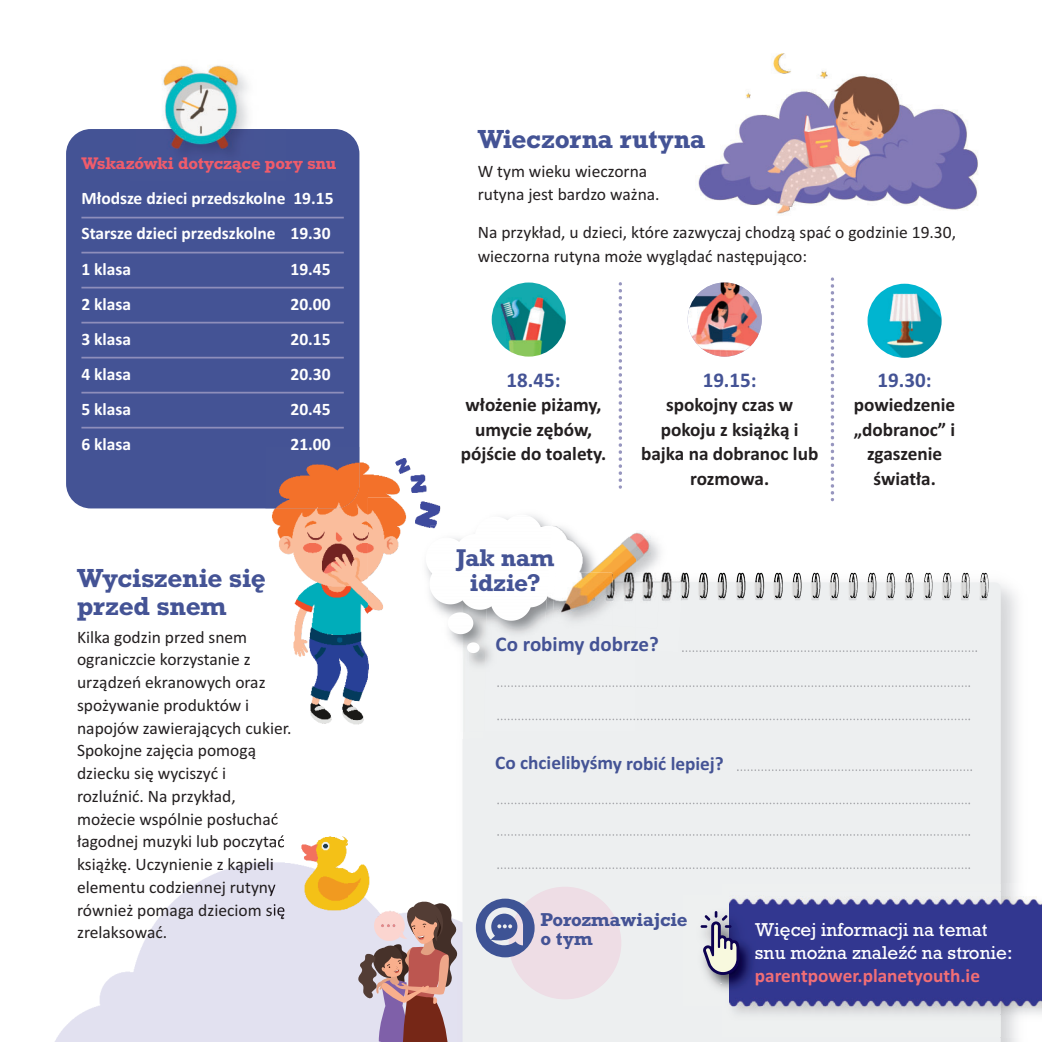
<style>
.page{position:relative;width:1042px;height:1042px;background:#fff}
.page>*{position:absolute;margin:0;border:0;box-sizing:border-box;transform-origin:0 0}
.t1{font:700 24.5px/28px "Rockwell";letter-spacing:-.01em;color:#445395}
.t2{font:700 22.75px/24.5px "Rockwell";letter-spacing:-.02em;color:#445395;text-align:center}
.t3{font:700 21px "Calibri";color:#445395}
.t4{font:700 19.25px/24.5px "Calibri";color:#231f20;text-align:center}
.t5{font:700 19.25px "Calibri";color:#445395}
.t6{font:700 19.25px "Calibri";color:#f16e76}
.t7{font:17.5px/22.8px "Calibri";color:#231f20}
.t8{font:700 17.5px/35px "Calibri";color:#fff}
.t9{font:17.5px/22.8px "Rockwell";color:#fff}
.t10{font:700 17.5px/19.2px "Rockwell";color:#445395}
.t11{font:700 15.75px "Rockwell";color:#f05c6b}
</style>
<div class="page">
<img style="left:55px;top:861px;width:302px;height:181px">
<img style="left:460px;top:572px;width:557px;height:470px">
<div style="left:462px;top:652px;width:214px;height:390px;background:#edeff0"></div>
<div style="left:676px;top:582px;width:325px;height:460px;background:#edeff0"></div>
<img style="left:734px;top:573px;width:49px;height:25px">
<img style="left:1001px;top:883px;width:41px;height:154px">
<div style="left:721px;top:1006px;width:280px;height:31px;background:#eef0f0"></div>
<div style="left:721px;top:883px;width:280px;height:12px;background:#eef0f0"></div>
<img style="left:730px;top:891px;width:271px;height:123px">
<div style="left:66px;top:129px;width:293px;height:379px;background:#445395;border-radius:25px"></div>
<img style="left:162px;top:65px;width:86px;height:88px">
<img style="left:265px;top:447px;width:225px;height:291px">
<svg style="left:430px;top:732px;width:9px;height:6px"></svg>
<img style="left:439px;top:732px;width:45px;height:6px">
<img style="left:265px;top:447px;width:94px;height:61px">
<img style="left:492px;top:282px;width:74px;height:75px">
<img style="left:867px;top:284px;width:74px;height:74px">
<img style="left:687px;top:282px;width:75px;height:75px">
<svg style="left:619px;top:282px;width:3px;height:207px"></svg>
<svg style="left:831px;top:277px;width:3px;height:224px"></svg>
<img style="left:698px;top:53px;width:280px;height:162px">
<img style="left:489px;top:497px;width:43px;height:19px">
<div style="left:489px;top:634px;width:147px;height:98px;background:#eef0f1"></div>
<img style="left:368px;top:497px;width:121px;height:235px">
<img style="left:430px;top:634px;width:59px;height:98px">
<img style="left:439px;top:634px;width:49px;height:98px">
<svg style="left:426px;top:516px;width:125px;height:118px"></svg>
<svg style="left:467px;top:642px;width:12px;height:11px"></svg>
<img style="left:664px;top:572px;width:23px;height:1px">
<img style="left:636px;top:573px;width:47px;height:79px">
<img style="left:613px;top:533px;width:23px;height:40px">
<img style="left:613px;top:628px;width:23px;height:21px">
<img style="left:548px;top:526px;width:8px;height:47px">
<img style="left:544px;top:573px;width:69px;height:75px">
<img style="left:636px;top:532px;width:28px;height:41px">
<img style="left:613px;top:573px;width:47px;height:55px">
<img style="left:556px;top:526px;width:57px;height:47px">
<img style="left:552px;top:573px;width:61px;height:52px">
<svg style="left:497px;top:685px;width:473px;height:2px"></svg>
<svg style="left:497px;top:718px;width:473px;height:2px"></svg>
<svg style="left:497px;top:802px;width:473px;height:2px"></svg>
<svg style="left:497px;top:834px;width:473px;height:2px"></svg>
<svg style="left:497px;top:867px;width:473px;height:2px"></svg>
<svg style="left:357px;top:901px;width:103px;height:141px"></svg>
<img style="left:684px;top:895px;width:82px;height:111px">
<svg style="left:700px;top:911px;width:39px;height:64px"></svg>
<hr style="left:81px;top:217px;width:263px;height:1px;background:#8e8ebb">
<hr style="left:81px;top:252px;width:263px;height:1px;background:#8e8ebb">
<hr style="left:81px;top:287px;width:263px;height:1px;background:#8e8ebb">
<hr style="left:81px;top:322px;width:263px;height:1px;background:#8e8ebb">
<hr style="left:81px;top:357px;width:263px;height:1px;background:#8e8ebb">
<hr style="left:81px;top:392px;width:263px;height:1px;background:#8e8ebb">
<hr style="left:81px;top:427px;width:263px;height:1px;background:#8e8ebb">
<img style="left:271px;top:819px;width:128px;height:98px">
<img style="left:509px;top:886px;width:112px;height:113px">
<svg style="left:682px;top:650px;width:295px;height:2px"></svg>
<svg style="left:737px;top:769px;width:235px;height:2px"></svg>
<svg style="left:476px;top:898px;width:59px;height:59px"></svg>
<p class="t11" style="left:81px;top:158px;width:256px">Wskazówki dotyczące pory snu</p>
<p class="t8" style="left:81px;top:183px;width:254px">Młodsze dzieci przedszkolne 19.15<br>Starsze dzieci przedszkolne 19.30<br>1 klasa</p>
<p class="t8" style="left:290px;top:253px;width:42px">19.45</p>
<p class="t8" style="left:81px;top:288px;width:51px">2 klasa</p>
<p class="t8" style="left:290px;top:288px;width:42px">20.00</p>
<p class="t8" style="left:81px;top:323px;width:51px">3 klasa</p>
<p class="t8" style="left:290px;top:323px;width:42px">20.15</p>
<p class="t8" style="left:81px;top:358px;width:51px">4 klasa</p>
<p class="t8" style="left:290px;top:358px;width:42px">20.30</p>
<p class="t8" style="left:81px;top:393px;width:51px">5 klasa</p>
<p class="t8" style="left:290px;top:393px;width:42px">20.45</p>
<p class="t8" style="left:81px;top:428px;width:51px">6 klasa</p>
<p class="t8" style="left:290px;top:428px;width:42px">21.00</p>
<h1 class="t1" style="left:77px;top:566px;width:190px">Wyciszenie się przed snem</h1>
<p class="t7" style="left:77px;top:627px;width:216px">Kilka godzin przed snem ograniczcie korzystanie z urządzeń ekranowych oraz spożywanie produktów i napojów zawierających cukier.<br>Spokojne zajęcia pomogą dziecku się wyciszyć i rozluźnić. Na przykład, możecie wspólnie posłuchać łagodnej muzyki lub poczytać książkę. Uczynienie z kąpieli elementu codziennej rutyny również pomaga dzieciom się zrelaksować.</p>
<h1 class="t1" style="left:478px;top:128px;width:229px">Wieczorna rutyna</h1>
<p class="t7" style="left:478px;top:161px;width:183px;line-height:23.6px">W tym wieku wieczorna rutyna jest bardzo ważna.</p>
<p class="t7" style="left:478px;top:222px;width:480px;line-height:23.6px">Na przykład, u dzieci, które zazwyczaj chodzą spać o godzinie 19.30, wieczorna rutyna może wyglądać następująco:</p>
<p class="t3" style="left:506px;top:373px;width:55px">18.45:</p>
<p class="t4" style="left:461px;top:394px;width:147px">włożenie piżamy, umycie zębów, pójście do toalety.</p>
<h2 class="t2" style="left:456px;top:548px;width:100px">Jak nam idzie?</h2>
<p class="t3" style="left:703px;top:373px;width:55px">19.15:</p>
<p class="t4" style="left:641px;top:394px;width:179px">spokojny czas w pokoju z książką i bajka na dobranoc lub rozmowa.</p>
<p class="t3" style="left:496px;top:637px;width:165px">Co robimy dobrze?</p>
<p class="t3" style="left:877px;top:373px;width:55px">19.30:</p>
<p class="t4" style="left:854px;top:394px;width:103px">powiedzenie „dobranoc” i zgaszenie światła.</p>
<p class="t5" style="left:495px;top:756px;width:230px">Co chcielibyśmy robić lepiej?</p>
<p class="t10" style="left:540px;top:912px;width:149px">Porozmawiajcie o tym</p>
<p class="t9" style="left:755px;top:920px;width:259px">Więcej informacji na temat snu można znaleźć na stronie:</p>
<p class="t6" style="left:755px;top:968px;width:227px">parentpower.planetyouth.ie</p>
</div>
